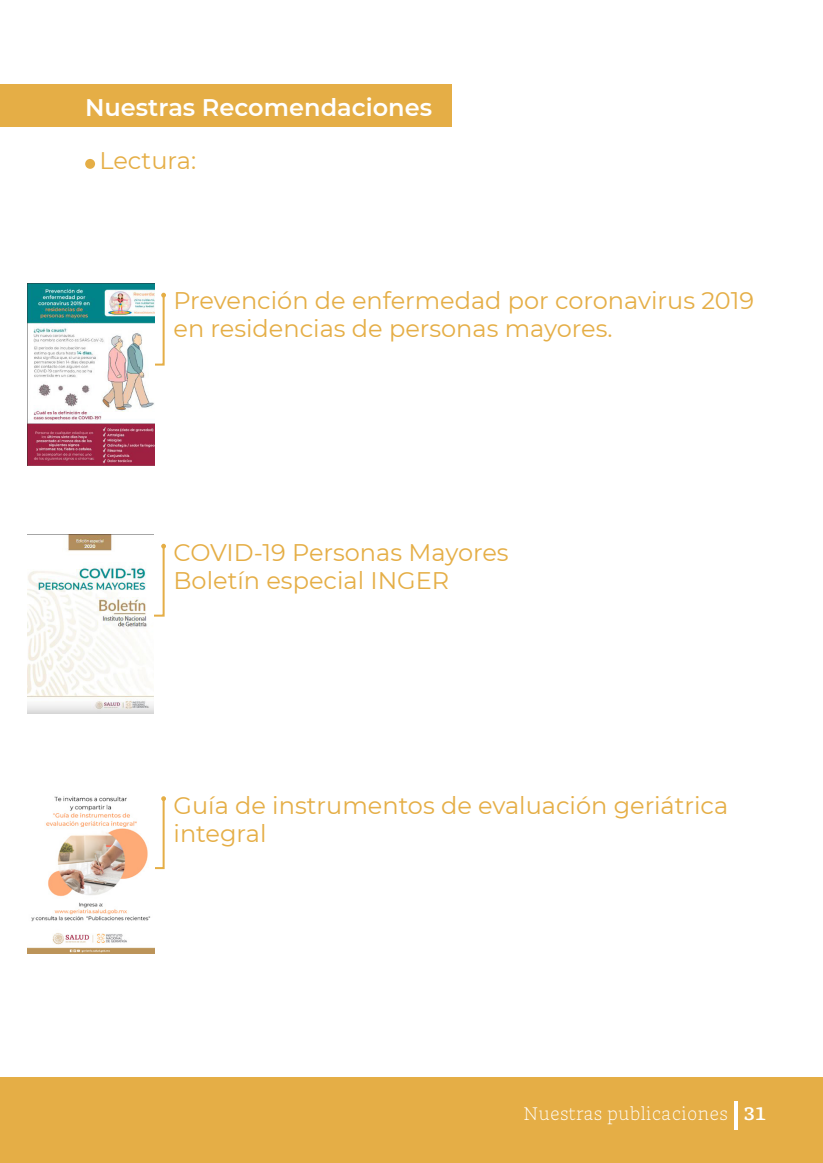
<style>
.page{position:relative;width:823px;height:1163px;background:#fff}
.page>*{position:absolute;margin:0;border:0;box-sizing:border-box;transform-origin:0 0}
.t1{font:24px/28px "Montserrat";color:#e5ae46}
.t2{font:600 24px "Montserrat";color:#fff}
.t3{font:300 18px "GMX";color:#fff}
.s1{font-weight:700}
</style>
<div class="page">
<div style="left:0;top:1077px;width:822px;height:85px;background:#e5ae46"></div>
<div style="left:0;top:84px;width:451px;height:43px;background:#e5ae46"></div>
<div style="left:85px;top:159px;width:10px;height:10px;background:#e5ae46;border-radius:50%"></div>
<svg style="left:155px;top:293px;width:11px;height:73px"></svg>
<svg style="left:154px;top:543px;width:12px;height:74px"></svg>
<svg style="left:155px;top:796px;width:11px;height:74px"></svg>
<img style="left:27px;top:284px;width:128px;height:181px">
<img style="left:27px;top:534px;width:127px;height:179px">
<img style="left:27px;top:796px;width:128px;height:157px">
<hr style="left:734px;top:1101px;width:3px;height:28px;background:#fff">
<p class="t2" style="left:85px;top:90px;width:348px">Nuestras Recomendaciones</p>
<p class="t1" style="left:99px;top:146px;width:98px">Lectura:</p>
<p class="t1" style="left:173px;top:286px;width:581px">Prevención de enfermedad por coronavirus 2019 en residencias de personas mayores.</p>
<p class="t1" style="left:173px;top:538px;width:336px">COVID-19 Personas Mayores<br>Boletín especial INGER</p>
<p class="t1" style="left:173px;top:790px;width:556px">Guía de instrumentos de evaluación geriátrica integral</p>
<p class="t3" style="left:522px;top:1102px;width:245px">Nuestras publicaciones • <span class="s1">31</span></p>
</div>
